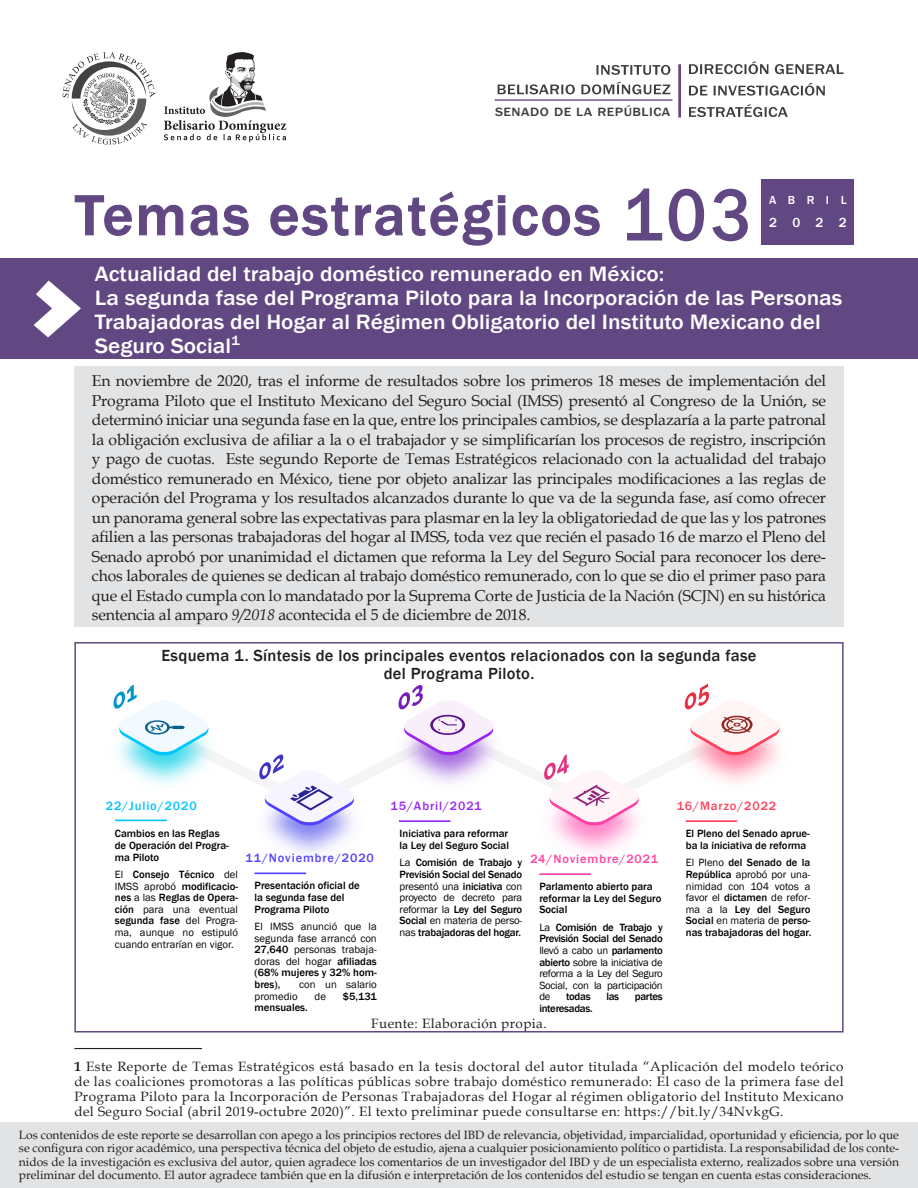
<style>
.page{position:relative;width:918px;height:1188px;background:#fff}
.page>*{position:absolute;margin:0;border:0;box-sizing:border-box;transform-origin:0 0}
.t1{font:500 76.5px "Franklin Gothic";color:#624882;scale:.9 1}
._01_TITULO_GENERAL{font:500 21.45px/24px "Franklin Gothic";color:#fff;scale:1.09 1}
._01_tiitulo_tablas{font:500 16.5px "Franklin Gothic";letter-spacing:.02em;color:#231f20}
._01_sinopsis{font:15.75px/19.5px "Book Antiqua";letter-spacing:-.01em;color:#231f20;text-align:justify}
._01_nota_al_pie_y_pi{font:13.5px/15px "Book Antiqua";letter-spacing:.03em;color:#231f20;text-align:justify}
.t2{font:500 13.5px "Franklin Gothic";color:#fff}
.t3{font:500 12.45px "Franklin Gothic";letter-spacing:.075em;color:#5342ff}
.t4{font:500 12.45px "Franklin Gothic";letter-spacing:.075em;color:#ff42a3}
.t5{font:500 12.45px "Franklin Gothic";letter-spacing:.075em;color:#9b28f2}
.t6{font:500 12.45px "Franklin Gothic";letter-spacing:.075em;color:#ff425c}
.t7{font:500 12.45px "Franklin Gothic";letter-spacing:.075em;color:#00c5ff}
.t8{font:12.3px "Franklin Gothic Medium SC850";letter-spacing:.035em;color:#3e3e3f;scale:1.14 1}
.t9{font:12px/13.5px "Book Antiqua";color:#231f20;text-align:justify}
.t10{font:500 12px "Franklin Gothic";letter-spacing:.96em;color:#fff}
.t11{font:500 10.8px/11.6px "Franklin Gothic";color:#000}
.t12{font:10.8px/11.6px "Franklin Gothic";color:#000;text-align:justify}
.t13{font:500 10.8px "Franklin Gothic";letter-spacing:-.025em;color:#000}
.s1{font-style:italic}
.s2{font-weight:500}
.s3{font-weight:400}
.s4{font-weight:700}
</style>
<div class="page">
<div style="left:0;top:259px;width:918px;height:100px;background:#624882"></div>
<div style="left:762px;top:179px;width:92px;height:65px;background:#624882"></div>
<svg style="left:74px;top:191px;width:526px;height:55px"></svg>
<svg style="left:164px;top:52px;width:122px;height:90px"></svg>
<svg style="left:34px;top:281px;width:47px;height:56px"></svg>
<svg style="left:689px;top:104px;width:99px;height:13px"></svg>
<svg style="left:689px;top:83px;width:136px;height:13px"></svg>
<svg style="left:689px;top:61px;width:155px;height:13px"></svg>
<svg style="left:597px;top:65px;width:73px;height:10px"></svg>
<svg style="left:498px;top:81px;width:172px;height:13px"></svg>
<hr style="left:678px;top:64px;width:3px;height:54px;background:#624882">
<hr style="left:495px;top:99px;width:178px;height:2px;background:#624882">
<div style="left:0;top:1123px;width:918px;height:65px;background:#e2e3e4"></div>
<div style="left:74px;top:366px;width:770px;height:261px;background:#e2e3e4"></div>
<hr style="left:74px;top:1048px;width:128px;height:1px;background:#231f20">
<div style="left:74px;top:642px;width:770px;height:391px;border:2px solid #624882"></div>
<hr style="left:254px;top:873px;width:52px;height:1px;background:#5342ff">
<hr style="left:539px;top:873px;width:52px;height:2px;background:#ff42a3">
<hr style="left:399px;top:820px;width:51px;height:2px;background:#9b28f2">
<hr style="left:686px;top:820px;width:51px;height:2px;background:#ff425c">
<img style="left:113px;top:701px;width:107px;height:84px">
<hr style="left:115px;top:820px;width:52px;height:1px;background:#00c5ff">
<svg style="left:114px;top:685px;width:96px;height:71px"></svg>
<svg style="left:259px;top:755px;width:96px;height:71px"></svg>
<svg style="left:399px;top:685px;width:96px;height:71px"></svg>
<svg style="left:544px;top:754px;width:96px;height:72px"></svg>
<svg style="left:685px;top:684px;width:96px;height:72px"></svg>
<svg style="left:63px;top:52px;width:92px;height:93px"></svg>
<p class="t8" style="left:495px;top:104px;width:155px">SENADO DE LA REPÚBLICA</p>
<h1 class="t1" style="left:622px;top:168px;width:144px">103</h1>
<p class="t10" style="left:769px;top:193px;width:79px">ABRIL</p>
<p class="t2" style="left:769px;top:214px;width:79px">2022</p>
<p class="_01_TITULO_GENERAL" style="left:95px;top:262px;width:524px">Actualidad del trabajo doméstico remunerado en México:</p>
<p class="_01_TITULO_GENERAL" style="left:95px;top:286px;width:687px">La segunda fase del Programa Piloto para la Incorporación de las Personas<br>Trabajadoras del Hogar al Régimen Obligatorio del Instituto Mexicano del<br>Seguro Social<sup>1</sup></p>
<p class="_01_sinopsis" style="left:92px;top:371px;width:736px">En noviembre de 2020, tras el informe de resultados sobre los primeros 18 meses de implementación del Programa Piloto que el Instituto Mexicano del Seguro Social (IMSS) presentó al Congreso de la Unión, se determinó iniciar una segunda fase en la que, entre los principales cambios, se desplazaría a la parte patronal la obligación exclusiva de afiliar a la o el trabajador y se simplificarían los procesos de registro, inscripción y pago de cuotas. Este segundo Reporte de Temas Estratégicos relacionado con la actualidad del trabajo doméstico remunerado en México, tiene por objeto analizar las principales modificaciones a las reglas de operación del Programa y los resultados alcanzados durante lo que va de la segunda fase, así como ofrecer un panorama general sobre las expectativas para plasmar en la ley la obligatoriedad de que las y los patrones afilien a las personas trabajadoras del hogar al IMSS, toda vez que recién el pasado 16 de marzo el Pleno del Senado aprobó por unanimidad el dictamen que reforma la Ley del Seguro Social para reconocer los dere&shy;chos laborales de quienes se dedican al trabajo doméstico remunerado, con lo que se dio el primer paso para que el Estado cumpla con lo mandatado por la Suprema Corte de Justicia de la Nación (SCJN) en su histórica sentencia al amparo <span class="s1">9/2018</span> acontecida el 5 de diciembre de 2018.</p>
<p class="_01_tiitulo_tablas" style="left:161px;top:645px;width:597px">Esquema 1. Síntesis de los principales eventos relacionados con la segunda fase</p>
<p class="_01_tiitulo_tablas" style="left:384px;top:663px;width:152px">del Programa Piloto.</p>
<p class="t7" style="left:106px;top:799px;width:92px">22/Julio/2020</p>
<p class="t11" style="left:115px;top:828px;width:115px">Cambios en las Reglas de Operación del Progra&shy;ma Piloto</p>
<p class="t12" style="left:115px;top:869px;width:125px">El <span class="s2">Consejo Técnico</span> del IMSS aprobó <span class="s2">modificacio&shy;nes</span> a las <span class="s2">Reglas de Opera&shy;ción</span> para una eventual <span class="s2">segunda fase</span> del Progra&shy;ma, aunque no estipuló cuando entrarían en vigor.</p>
<p class="t5" style="left:391px;top:799px;width:93px">15/Abril/2021</p>
<p class="t3" style="left:246px;top:851px;width:130px">11/Noviembre/2020</p>
<p class="t11" style="left:255px;top:880px;width:107px">Presentación oficial de la segunda fase del<br>Programa Piloto</p>
<p class="t12" style="left:255px;top:921px;width:124px">El IMSS anunció que la segunda fase arrancó con <span class="s2">27,640</span> personas trabaja&shy;doras del hogar <span class="s2">afiliadas (68% mujeres y 32% hom&shy;bres),</span></p>
<p class="t12" style="left:299px;top:979px;width:79px">con un salario</p>
<p class="t12" style="left:255px;top:991px;width:45px">promedio</p>
<p class="t12" style="left:315px;top:991px;width:13px">de</p>
<p class="t11" style="left:343px;top:990px;width:35px">$5,131</p>
<p class="t11" style="left:255px;top:1002px;width:55px">mensuales.</p>
<p class="t11" style="left:400px;top:828px;width:111px">Iniciativa para reformar la Ley del Seguro Social</p>
<p class="t11" style="left:400px;top:857px;width:124px;text-align:justify"><span class="s3">La</span> Comisión de Trabajo y Previsión Social del Senado <span class="s3">presentó una</span> iniciativa <span class="s3">con proyecto de decreto para reformar la</span> Ley del Seguro Social <span class="s3">en materia de perso&shy;nas</span> trabajadoras del hogar.</p>
<p class="t4" style="left:530px;top:851px;width:129px">24/Noviembre/2021</p>
<p class="t11" style="left:539px;top:881px;width:124px">Parlamento abierto para reformar la Ley del Seguro<br>Social</p>
<p class="t12" style="left:539px;top:922px;width:125px">La <span class="s2">Comisión de Trabajo y Previsión Social del Senado </span>llevó a cabo un <span class="s2">parlamento abierto</span> sobre la iniciativa de reforma a la Ley del Seguro Social, con la participación de</p>
<p class="t11" style="left:566px;top:991px;width:26px">todas</p>
<p class="t11" style="left:606px;top:991px;width:14px">las</p>
<p class="t11" style="left:635px;top:991px;width:29px">partes</p>
<p class="t13" style="left:539px;top:1002px;width:55px">interesadas.</p>
<p class="_01_nota_al_pie_y_pi" style="left:371px;top:1015px;width:177px">Fuente: Elaboración propia.</p>
<p class="t6" style="left:677px;top:799px;width:101px">16/Marzo/2022</p>
<p class="t11" style="left:686px;top:828px;width:125px">El Pleno del Senado aprue&shy;ba la iniciativa de reforma</p>
<p class="t11" style="left:686px;top:857px;width:127px;text-align:justify"><span class="s3">El Pleno</span> del Senado de la República <span class="s3">aprobó por una&shy;nimidad con 104 votos a favor el</span> dictamen <span class="s3">de refor&shy;ma a la</span> Ley del Seguro Social <span class="s3">en materia de</span> perso&shy;nas trabajadoras del hogar.</p>
<p class="_01_nota_al_pie_y_pi" style="left:74px;top:1059px;width:771px"><span class="s4">1</span> Este Reporte de Temas Estratégicos está basado en la tesis doctoral del autor titulada “Aplicación del modelo teórico de las coaliciones promotoras a las políticas públicas sobre trabajo doméstico remunerado: El caso de la primera fase del Programa Piloto para la Incorporación de Personas Trabajadoras del Hogar al régimen obligatorio del Instituto Mexicano del Seguro Social (abril 2019-octubre 2020)”. El texto preliminar puede consultarse en: https://bit.ly/34NvkgG.</p>
<p class="t9" style="left:19px;top:1128px;width:882px">Los contenidos de este reporte se desarrollan con apego a los principios rectores del IBD de relevancia, objetividad, imparcialidad, oportunidad y eficiencia, por lo que se configura con rigor académico, una perspectiva técnica del objeto de estudio, ajena a cualquier posicionamiento político o partidista. La responsabilidad de los conte&shy;nidos de la investigación es exclusiva del autor, quien agradece los comentarios de un investigador del IBD y de un especialista externo, realizados sobre una versión preliminar del documento. El autor agradece también que en la difusión e interpretación de los contenidos del estudio se tengan en cuenta estas consideraciones.</p>
</div>
